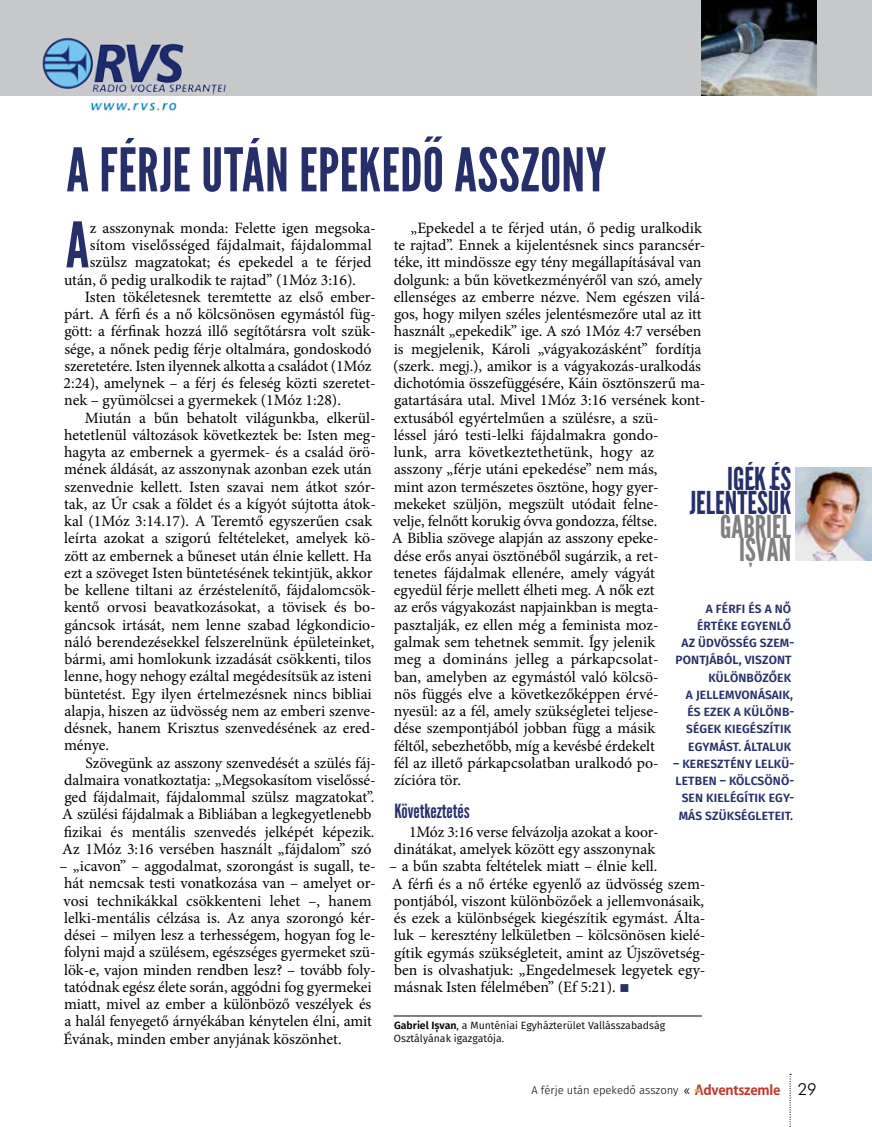
<style>
.page{position:relative;width:872px;height:1127px;background:#fff}
.page>*{position:absolute;margin:0;border:0;box-sizing:border-box;transform-origin:0 0}
.t1{font:62.7px "League Gothic";color:#272f6a}
.t2{font:60px "League Gothic";letter-spacing:.01em;color:#272f6a}
.t3{font:31.5px/23.7px "League Gothic";color:#272f6a;text-align:right}
.t4{font:31.5px/23.7px "League Gothic";color:#808080;text-align:center}
.t5{font:19.5px "League Gothic";color:#272f6a}
.t6{font:15.75px/17.2px "Minion Pro";letter-spacing:-.005em;color:#000}
.t7{font:600 12px/17.2px "Fira Sans";letter-spacing:.01em;color:#272f6a;text-align:right}
.t8{font:300 11.25px "Fira Sans";color:#000}
.t9{font:10.5px/13.5px "Fira Sans";color:#000}
.s1{color:#272f6a}
.s2{font-weight:600}
.s3{font-family:"Koz Go Pr 6 N";font-weight:400;font-size:13.5px}
.s4{font-family:"Koz Go Pr 6 N";font-weight:700;font-size:13.5px;color:#be3a2e}
.s5{font-family:"Futura BT";font-size:16.5px}
</style>
<div class="page">
<hr style="left:393px;top:1016px;width:309px;height:1px;background:#000">
<div style="left:0;top:0;width:872px;height:96px;background:#c7c8ca"></div>
<img style="left:702px;top:0;width:114px;height:96px">
<img style="left:42px;top:38px;width:184px;height:73px">
<img style="left:795px;top:467px;width:77px;height:94px">
<svg style="left:789px;top:1074px;width:2px;height:53px"></svg>
<svg style="left:695px;top:1088px;width:5px;height:4px"></svg>
<h2 class="t2" style="left:66px;top:134px;width:541px">A FÉRJE UTÁN EPEKEDŐ ASSZONY</h2>
<h1 class="t1" style="left:66px;top:208px;width:24px">A</h1>
<p class="t6" style="left:90px;top:219px;width:288px">z asszonynak monda: Felette igen megsoka-</p>
<p class="t6" style="left:90px;top:237px;width:283px">sítom viselősséged fájdalmait, fájdalommal</p>
<p class="t6" style="left:90px;top:254px;width:283px">szülsz magzatokat; és epekedel a te férjed</p>
<p class="t6" style="left:64px;top:271px;width:293px">után, ő pedig uralkodik te rajtad” (1Móz 3:16).</p>
<p class="t6" style="left:85px;top:288px;width:292px">Isten tökéletesnek teremtette az első ember-</p>
<p class="t6" style="left:64px;top:306px;width:313px">párt. A férfi és a nő kölcsönösen egymástól füg-</p>
<p class="t6" style="left:64px;top:323px;width:313px">gött: a férfinak hozzá illő segítőtársra volt szük-</p>
<p class="t6" style="left:64px;top:340px;width:309px">sége, a nőnek pedig férje oltalmára, gondoskodó</p>
<p class="t6" style="left:64px;top:357px;width:308px">szeretetére. Isten ilyennek alkotta a családot (1Móz</p>
<p class="t6" style="left:64px;top:375px;width:314px">2:24), amelynek – a férj és feleség közti szeretet-</p>
<p class="t6" style="left:64px;top:392px;width:278px">nek – gyümölcsei a gyermekek (1Móz 1:28).</p>
<p class="t6" style="left:85px;top:409px;width:292px">Miután a bűn behatolt világunkba, elkerül-</p>
<p class="t6" style="left:64px;top:426px;width:313px">hetetlenül változások következtek be: Isten meg-</p>
<p class="t6" style="left:64px;top:444px;width:313px">hagyta az embernek a gyermek- és a család örö-</p>
<p class="t6" style="left:64px;top:461px;width:309px">mének áldását, az asszonynak azonban ezek után</p>
<p class="t6" style="left:64px;top:478px;width:313px">szenvednie kellett. Isten szavai nem átkot szór-</p>
<p class="t6" style="left:64px;top:495px;width:313px">tak, az Úr csak a földet és a kígyót sújtotta átok-</p>
<p class="t6" style="left:64px;top:512px;width:309px">kal (1Móz 3:14.17). A Teremtő egyszerűen csak</p>
<p class="t6" style="left:64px;top:530px;width:313px">leírta azokat a szigorú feltételeket, amelyek kö-</p>
<p class="t6" style="left:64px;top:547px;width:309px">zött az embernek a bűneset után élnie kellett. Ha</p>
<p class="t6" style="left:64px;top:564px;width:310px">ezt a szöveget Isten büntetésének tekintjük, akkor</p>
<p class="t6" style="left:64px;top:581px;width:313px">be kellene tiltani az érzéstelenítő, fájdalomcsök-</p>
<p class="t6" style="left:64px;top:599px;width:313px">kentő orvosi beavatkozásokat, a tövisek és bo-</p>
<p class="t6" style="left:64px;top:616px;width:313px">gáncsok irtását, nem lenne szabad légkondicio-</p>
<p class="t6" style="left:64px;top:633px;width:312px">náló berendezésekkel felszerelnünk épületeinket,</p>
<p class="t6" style="left:64px;top:650px;width:308px">bármi, ami homlokunk izzadását csökkenti, tilos</p>
<p class="t6" style="left:64px;top:668px;width:309px">lenne, hogy nehogy ezáltal megédesítsük az isteni</p>
<p class="t6" style="left:64px;top:685px;width:309px">büntetést. Egy ilyen értelmezésnek nincs bibliai</p>
<p class="t6" style="left:64px;top:702px;width:313px">alapja, hiszen az üdvösség nem az emberi szenve-</p>
<p class="t6" style="left:64px;top:719px;width:313px">désnek, hanem Krisztus szenvedésének az ered-</p>
<p class="t6" style="left:64px;top:737px;width:47px">ménye.</p>
<p class="t6" style="left:85px;top:754px;width:292px">Szövegünk az asszony szenvedését a szülés fáj-</p>
<p class="t6" style="left:64px;top:771px;width:313px">dalmaira vonatkoztatja: „Megsokasítom viselőssé-</p>
<p class="t6" style="left:64px;top:788px;width:311px">ged fájdalmait, fájdalommal szülsz magzatokat”.</p>
<p class="t6" style="left:62px;top:806px;width:311px">A szülési fájdalmak a Bibliában a legkegyetlenebb</p>
<p class="t6" style="left:64px;top:823px;width:312px">fizikai és mentális szenvedés jelképét képezik.</p>
<p class="t6" style="left:62px;top:840px;width:311px">Az 1Móz 3:16 versében használt „fájdalom” szó</p>
<p class="t6" style="left:60px;top:857px;width:318px">– „icavon” – aggodalmat, szorongást is sugall, te&shy;hát nemcsak testi vonatkozása van – amelyet or&shy;vosi technikákkal csökkenteni lehet –, hanem lelki-mentális célzása is. Az anya szorongó kér&shy;dései – milyen lesz a terhességem, hogyan fog le&shy;folyni majd a szülésem, egészséges gyermeket szü&shy;lök-e, vajon minden rendben lesz? – tovább foly&shy;tatódnak egész élete során, aggódni fog gyermekei miatt, mivel az ember a különböző veszélyek és a halál fenyegető árnyékában kénytelen élni, amit Évának, minden ember anyjának köszönhet.</p>
<p class="t6" style="left:392px;top:219px;width:315px;text-indent:19px">„Epekedel a te férjed után, ő pedig uralkodik te rajtad”. Ennek a kijelentésnek sincs parancsér&shy;téke, itt mindössze egy tény megállapításával van dolgunk: a bűn következményéről van szó, amely ellenséges az emberre nézve. Nem egészen vilá&shy;gos, hogy milyen széles jelentésmezőre utal az itt használt „epekedik” ige. A szó 1Móz 4:7 versében is megjelenik, Károli „vágyakozásként” fordítja (szerk. megj.), amikor is a vágyakozás-uralkodás dichotómia összefüggésére, Káin ösztönszerű ma&shy;gatartására utal. Mivel 1Móz 3:16 versének kont&shy;extusából egyértelműen a szülésre, a szü-<br>léssel járó testi-lelki fájdalmakra gondo-<br>lunk, arra következtethetünk, hogy az<br>asszony „férje utáni epekedése” nem más,<br>mint azon természetes ösztöne, hogy gyer&shy;mekeket szüljön, megszült utódait felne-<br>velje, felnőtt korukig óvva gondozza, féltse.<br>A Biblia szövege alapján az asszony epeke-<br>dése erős anyai ösztönéből sugárzik, a ret-<br>tenetes fájdalmak ellenére, amely vágyát<br>egyedül férje mellett élheti meg. A nők ezt<br>az erős vágyakozást napjainkban is megta&shy;pasztalják, ez ellen még a feminista moz&shy;galmak sem tehetnek semmit. Így jelenik<br>meg a domináns jelleg a párkapcsolat-<br>ban, amelyben az egymástól való kölcsö-<br>nös függés elve a következőképpen érvé-<br>nyesül: az a fél, amely szükségletei teljese-<br>dése szempontjából jobban függ a másik<br>féltől, sebezhetőbb, míg a kevésbé érdekelt<br>fél az illető párkapcsolatban uralkodó po-<br>zícióra tör.</p>
<p class="t5" style="left:394px;top:799px;width:77px">KÖVETKEZTETÉS</p>
<p class="t6" style="left:394px;top:823px;width:264px;text-align:right">1Móz 3:16 verse felvázolja azokat a koor&shy;dinátákat, amelyek között egy asszonynak</p>
<p class="t6" style="left:389px;top:858px;width:318px">– a bűn szabta feltételek miatt – élnie kell.<br>A férfi és a nő értéke egyenlő az üdvösség szem&shy;pontjából, viszont különbözőek a jellemvonásaik, és ezek a különbségek kiegészítik egymást. Álta&shy;luk – keresztény lelkületben – kölcsönösen kielé&shy;gítik egymás szükségleteit, amint az Újszövetség&shy;ben is olvashatjuk: „Engedelmesek legyetek egy&shy;másnak Isten félelmében” (Ef 5:21). <span class="s1">■</span></p>
<p class="t9" style="left:394px;top:1018px;width:273px"><span class="s2">GABRIEL IȘVAN</span>, a Munténiai Egyházterület Vallásszabadság<br>Osztályának igazgatója.</p>
<h3 class="t3" style="left:690px;top:467px;width:103px">IGÉK ÉS<br>JELENTÉSÜK</h3>
<h3 class="t4" style="left:720px;top:515px;width:72px">GABRIEL<br>IŞVAN</h3>
<p class="t7" style="left:706px;top:600px;width:87px">A FÉRFI ÉS A NŐ</p>
<p class="t7" style="left:697px;top:617px;width:96px">ÉRTÉKE EGYENLŐ</p>
<p class="t7" style="left:681px;top:634px;width:114px">AZ ÜDVÖSSÉG SZEM-</p>
<p class="t7" style="left:675px;top:651px;width:116px">PONTJÁBÓL, VISZONT</p>
<p class="t7" style="left:708px;top:669px;width:84px">KÜLÖNBÖZŐEK</p>
<p class="t7" style="left:686px;top:686px;width:109px">A JELLEMVONÁSAIK,</p>
<p class="t7" style="left:687px;top:703px;width:108px">ÉS EZEK A KÜLÖNB-</p>
<p class="t7" style="left:686px;top:720px;width:106px">SÉGEK KIEGÉSZÍTIK</p>
<p class="t7" style="left:688px;top:738px;width:104px">EGYMÁST. ÁLTALUK</p>
<p class="t7" style="left:673px;top:755px;width:123px">– KERESZTÉNY LELKÜ-<br>LETBEN – KÖLCSÖNÖ-<br>SEN KIELÉGÍTIK EGY-<br>MÁS SZÜKSÉGLETEIT.</p>
<p class="t8" style="left:531px;top:1082px;width:287px">A férje után epekedő asszony <span class="s3">«</span> <span class="s4">Adventszemle</span> <span class="s5">29</span></p>
</div>
